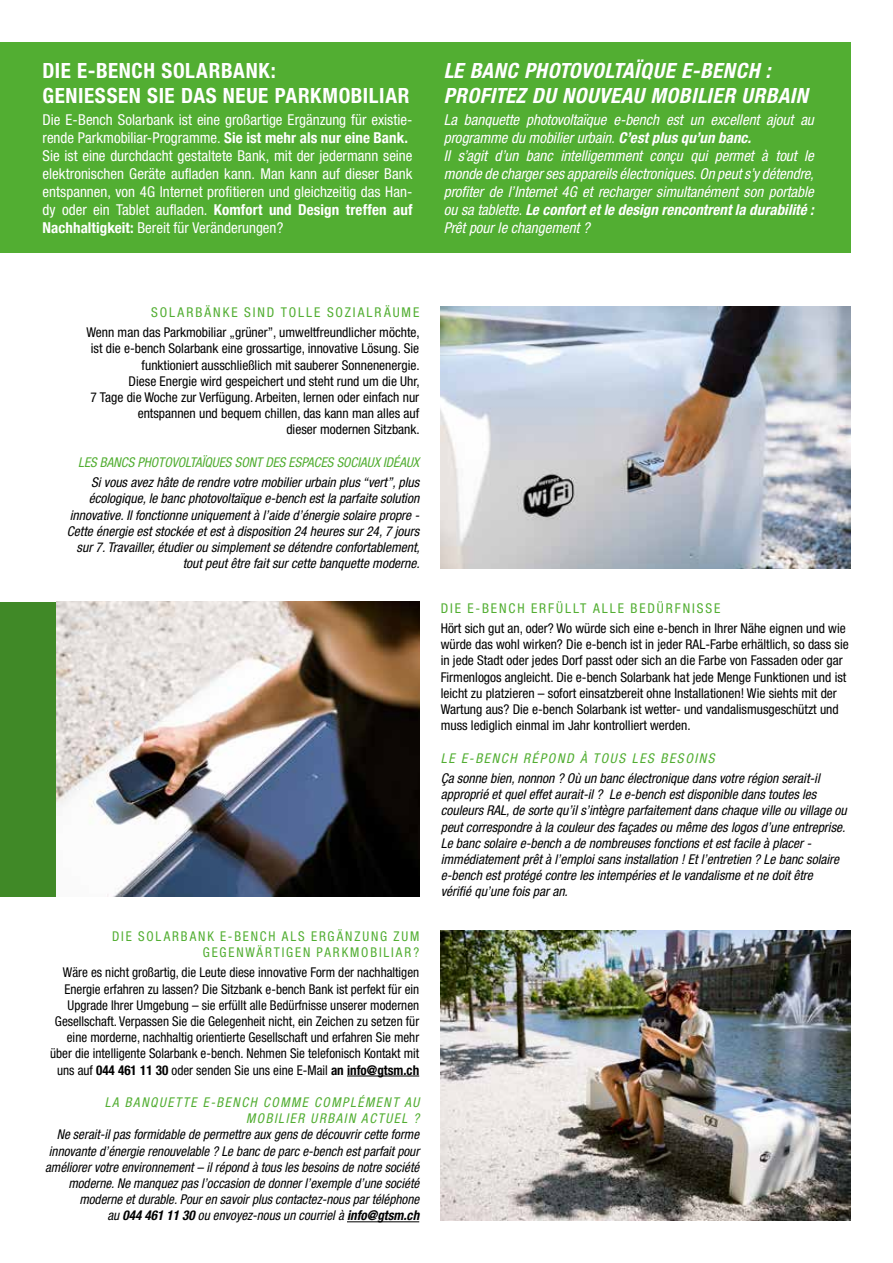
<style>
.page{position:relative;width:893px;height:1263px;background:#fff}
.page>*{position:absolute;margin:0;border:0;box-sizing:border-box;transform-origin:0 0}
.t1{font:italic 700 condensed 21px/25.2px "Helvetica Neue";letter-spacing:.025em;color:#fff}
.t2{font:700 condensed 21px/25.2px "Helvetica Neue";letter-spacing:.03em;color:#fff}
.t3{font:condensed 15px/18px "Helvetica Neue";color:#fff}
.t4{font:italic condensed 15px/18px "Helvetica Neue";color:#fff}
.t5{font:condensed 13.5px/16.2px "Helvetica Neue";color:#000;text-align:right}
.t6{font:italic condensed 13.5px/16.2px "Helvetica Neue";color:#000;text-align:right}
.t7{font:condensed 13.5px/16.2px "Helvetica Neue";letter-spacing:.14em;color:#52ae32;text-align:right}
.t8{font:italic condensed 13.5px/16.2px "Helvetica Neue";letter-spacing:.12em;color:#52ae32;text-align:right}
.t9{font:italic condensed 13.5px "Helvetica Neue";color:#52ae32}
.s1{font-weight:700}
</style>
<div class="page">
<div style="left:0;top:43px;width:850px;height:210px;background:#52ae32"></div>
<div style="left:0;top:602px;width:56px;height:294px;background:#408927"></div>
<img style="left:56px;top:602px;width:363px;height:294px">
<hr style="left:347px;top:1076px;width:72px;height:1px;background:#000">
<hr style="left:347px;top:1221px;width:72px;height:1px;background:#000">
<img style="left:441px;top:306px;width:409px;height:262px">
<img style="left:441px;top:930px;width:409px;height:290px">
<hr style="left:892px;top:1005px;width:1px;height:258px;background:#706f6f">
<h1 class="t2" style="left:43px;top:58px;width:369px">DIE E-BENCH SOLARBANK:<br>GENIESSEN SIE DAS NEUE PARKMOBILIAR</h1>
<p class="t3" style="left:43px;top:111px;width:371px">Die E-Bench Solarbank ist eine großartige Ergänzung für existie&shy;rende Parkmobiliar-Programme. <span class="s1">Sie ist mehr als nur eine Bank.<br></span>Sie ist eine durchdacht gestaltete Bank, mit der jedermann seine elektronischen Geräte aufladen kann. Man kann auf dieser Bank entspannen, von 4G Internet profitieren und gleichzeitig das Han&shy;dy oder ein Tablet aufladen. <span class="s1">Komfort und Design treffen auf Nachhaltigkeit:</span> Bereit für Veränderungen?</p>
<h1 class="t1" style="left:444px;top:58px;width:365px">LE BANC PHOTOVOLTAÏQUE E-BENCH :<br>PROFITEZ DU NOUVEAU MOBILIER URBAIN</h1>
<p class="t4" style="left:444px;top:111px;width:371px">La banquette photovoltaïque e-bench est un excellent ajout au programme du mobilier urbain. <span class="s1">C’est plus qu’un banc.<br></span>Il s’agit d’un banc intelligemment conçu qui permet à tout le monde de charger ses appareils électroniques. On peut s’y détendre, profiter de l’Internet 4G et recharger simultanément son portable ou sa tablette. <span class="s1">Le confort et le design rencontrent la durabilité :<br></span>Prêt pour le changement ?</p>
<p class="t7" style="left:151px;top:304px;width:269px">SOLARBÄNKE SIND TOLLE SOZIALRÄUME</p>
<p class="t5" style="left:86px;top:324px;width:335px">Wenn man das Parkmobiliar „grüner”, umweltfreundlicher möchte, ist die e-bench Solarbank eine grossartige, innovative Lösung. Sie funktioniert ausschließlich mit sauberer Sonnenenergie.<br>Diese Energie wird gespeichert und steht rund um die Uhr,<br>7 Tage die Woche zur Verfügung. Arbeiten, lernen oder einfach nur entspannen und bequem chillen, das kann man alles auf<br>dieser modernen Sitzbank.</p>
<p class="t9" style="left:78px;top:454px;width:343px">LES BANCS PHOTOVOLTAÏQUES SONT DES ESPACES SOCIAUX IDÉAUX</p>
<p class="t6" style="left:67px;top:474px;width:354px">Si vous avez hâte de rendre votre mobilier urbain plus “vert”, plus écologique, le banc photovoltaïque e-bench est la parfaite solution innovative. Il fonctionne uniquement à l’aide d’énergie solaire propre - Cette énergie est stockée et est à disposition 24 heures sur 24, 7 jours sur 7. Travailler, étudier ou simplement se détendre confortablement, tout peut être fait sur cette banquette moderne.</p>
<p class="t7" style="left:112px;top:928px;width:309px">DIE SOLARBANK E-BENCH ALS ERGÄNZUNG ZUM<br>GEGENWÄRTIGEN PARKMOBILIAR?</p>
<p class="t5" style="left:50px;top:964px;width:371px">Wäre es nicht großartig, die Leute diese innovative Form der nachhaltigen Energie erfahren zu lassen? Die Sitzbank e-bench Bank ist perfekt für ein Upgrade Ihrer Umgebung – sie erfüllt alle Bedürfnisse unserer modernen Gesellschaft. Verpassen Sie die Gelegenheit nicht, ein Zeichen zu setzen für eine morderne, nachhaltig orientierte Gesellschaft und erfahren Sie mehr über die intelligente Solarbank e-bench. Nehmen Sie telefonisch Kontakt mit uns auf <span class="s1">044 461 11 30</span> oder senden Sie uns eine E-Mail <span class="s1">an info@gtsm.ch</span></p>
<p class="t8" style="left:105px;top:1094px;width:316px">LA BANQUETTE E-BENCH COMME COMPLÉMENT AU<br>MOBILIER URBAIN ACTUEL ?</p>
<p class="t6" style="left:45px;top:1126px;width:376px">Ne serait-il pas formidable de permettre aux gens de découvrir cette forme innovante d’énergie renouvelable ? Le banc de parc e-bench est parfait pour améliorer votre environnement – il répond à tous les besoins de notre société moderne. Ne manquez pas l’occasion de donner l’exemple d’une société moderne et durable. Pour en savoir plus contactez-nous par téléphone<br>au <span class="s1">044 461 11 30</span> ou envoyez-nous un courriel à <span class="s1">info@gtsm.ch</span></p>
<p class="t7" style="left:441px;top:599px;width:281px">DIE E-BENCH ERFÜLLT ALLE BEDÜRFNISSE</p>
<p class="t5" style="left:441px;top:620px;width:409px;text-align:left">Hört sich gut an, oder? Wo würde sich eine e-bench in Ihrer Nähe eignen und wie würde das wohl wirken? Die e-bench ist in jeder RAL-Farbe erhältlich, so dass sie in jede Stadt oder jedes Dorf passt oder sich an die Farbe von Fassaden oder gar Firmenlogos angleicht. Die e-bench Solarbank hat jede Menge Funktionen und ist leicht zu platzieren – sofort einsatzbereit ohne Installationen! Wie siehts mit der Wartung aus? Die e-bench Solarbank ist wetter- und vandalismusgeschützt und muss lediglich einmal im Jahr kontrolliert werden.</p>
<p class="t8" style="left:441px;top:750px;width:275px">LE E-BENCH RÉPOND À TOUS LES BESOINS</p>
<p class="t6" style="left:441px;top:770px;width:408px;text-align:left">Ça sonne bien, nonnon ? Où un banc électronique dans votre région serait-il approprié et quel effet aurait-il ? Le e-bench est disponible dans toutes les couleurs RAL, de sorte qu’il s’intègre parfaitement dans chaque ville ou village ou peut correspondre à la couleur des façades ou même des logos d’une entreprise.<br>Le banc solaire e-bench a de nombreuses fonctions et est facile à placer - immédiatement prêt à l’emploi sans installation ! Et l’entretien ? Le banc solaire e-bench est protégé contre les intempéries et le vandalisme et ne doit être<br>vérifié qu’une fois par an.</p>
</div>
